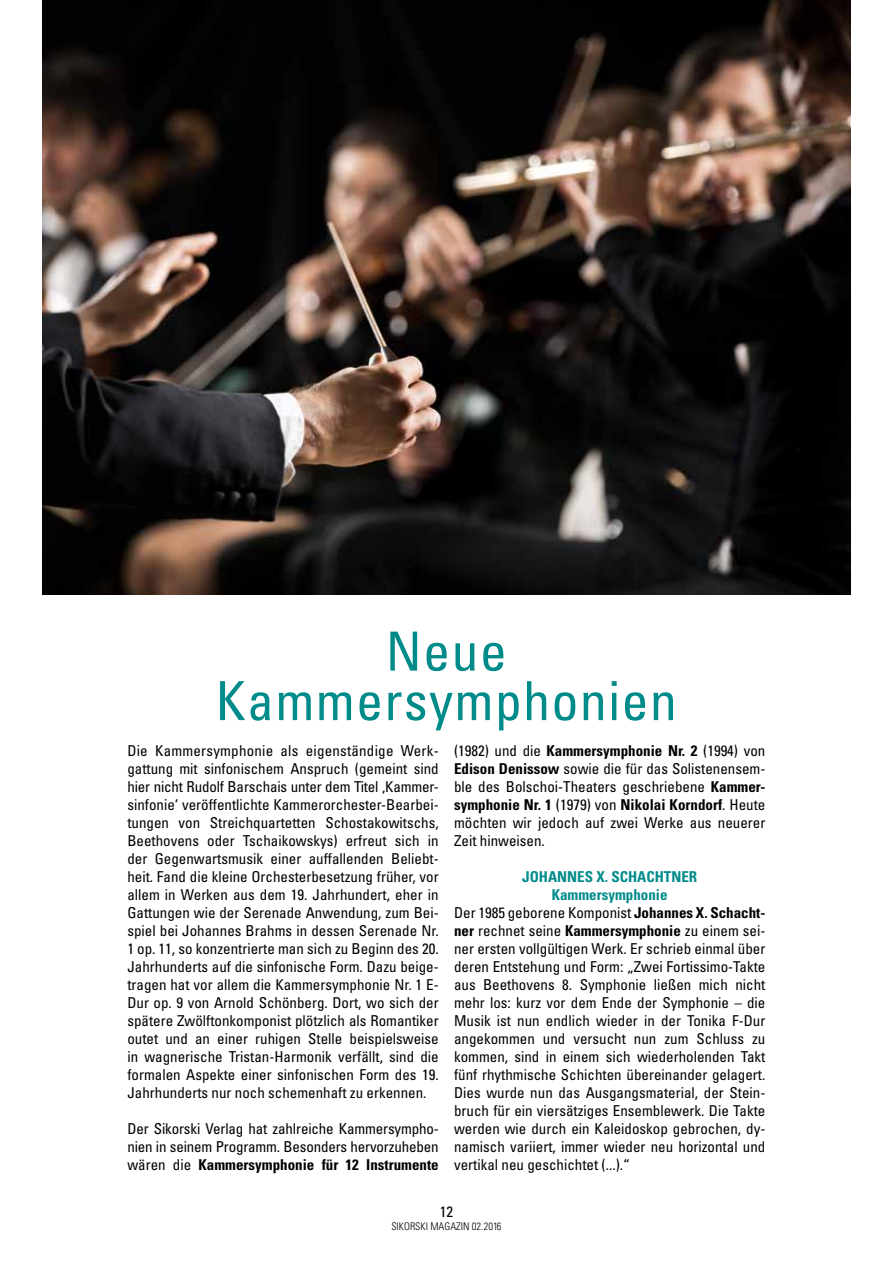
<style>
.page{position:relative;width:893px;height:1263px;background:#fff}
.page>*{position:absolute;margin:0;border:0;box-sizing:border-box;transform-origin:0 0}
.t1{font:condensed 54px/49.5px "Univers LT Std";letter-spacing:.025em;color:#008b8b;text-align:center}
.t2{font:condensed 15px/18px "Univers LT Std";color:#000;text-align:justify}
.t3{font:700 condensed 15px "Univers LT Std";color:#008b8b}
.t4{font:300 condensed 10.5px "Univers LT Std";color:#000}
.s1{font-weight:700}
</style>
<div class="page">
<img style="left:43px;top:0;width:807px;height:594px">
<h1 class="t1" style="left:216px;top:626px;width:463px">Neue<br>Kammersymphonien</h1>
<p class="t2" style="left:127px;top:741px;width:313px">Die Kammersymphonie als eigenständige Werk&shy;gattung mit sinfonischem Anspruch (gemeint sind hier nicht Rudolf Barschais unter dem Titel ‚Kammer&shy;sinfonie‘ veröffentlichte Kammerorchester-Bearbei&shy;tungen von Streichquartetten Schostakowitschs, Beethovens oder Tschaikowskys) erfreut sich in der Gegenwartsmusik einer auffallenden Beliebt&shy;heit. Fand die kleine Orchesterbesetzung früher, vor allem in Werken aus dem 19. Jahrhundert, eher in Gattungen wie der Serenade Anwendung, zum Bei&shy;spiel bei Johannes Brahms in dessen Serenade Nr.<br>1 op. 11, so konzentrierte man sich zu Beginn des 20.<br>Jahrhunderts auf die sinfonische Form. Dazu beige&shy;tragen hat vor allem die Kammersymphonie Nr. 1 E-Dur op. 9 von Arnold Schönberg. Dort, wo sich der spätere Zwölftonkomponist plötzlich als Romantiker outet und an einer ruhigen Stelle beispielsweise in wagnerische Tristan-Harmonik verfällt, sind die formalen Aspekte einer sinfonischen Form des 19.<br>Jahrhunderts nur noch schemenhaft zu erkennen.</p>
<p class="t2" style="left:127px;top:1119px;width:313px">Der Sikorski Verlag hat zahlreiche Kammersympho&shy;nien in seinem Programm. Besonders hervorzuheben wären die <span class="s1">Kammersymphonie für 12 Instrumente</span></p>
<p class="t2" style="left:454px;top:741px;width:313px">(1982) und die <span class="s1">Kammersymphonie Nr. 2</span> (1994) von <span class="s1">Edison Denissow</span> sowie die für das Solistenensem&shy;ble des Bolschoi-Theaters geschriebene <span class="s1">Kammer&shy;symphonie Nr. 1</span> (1979) von <span class="s1">Nikolai Korndorf</span>. Heute möchten wir jedoch auf zwei Werke aus neuerer Zeit hinweisen.</p>
<p class="t3" style="left:522px;top:867px;width:177px">JOHANNES X. SCHACHTNER</p>
<p class="t3" style="left:552px;top:885px;width:117px">Kammersymphonie</p>
<p class="t2" style="left:454px;top:903px;width:313px">Der 1985 geborene Komponist <span class="s1">Johannes X. Schacht-</span></p>
<p class="t2" style="left:454px;top:921px;width:313px"><span class="s1">ner</span> rechnet seine <span class="s1">Kammersymphonie</span> zu einem sei-</p>
<p class="t2" style="left:454px;top:939px;width:313px">ner ersten vollgültigen Werk. Er schrieb einmal über</p>
<p class="t2" style="left:454px;top:957px;width:313px">deren Entstehung und Form: „Zwei Fortissimo-Takte</p>
<p class="t2" style="left:454px;top:975px;width:313px">aus Beethovens 8. Symphonie ließen mich nicht</p>
<p class="t2" style="left:454px;top:993px;width:313px">mehr los: kurz vor dem Ende der Symphonie – die</p>
<p class="t2" style="left:454px;top:1011px;width:313px">Musik ist nun endlich wieder in der Tonika F-Dur</p>
<p class="t2" style="left:454px;top:1029px;width:313px">angekommen und versucht nun zum Schluss zu</p>
<p class="t2" style="left:454px;top:1047px;width:313px">kommen, sind in einem sich wiederholenden Takt</p>
<p class="t2" style="left:454px;top:1065px;width:313px">fünf rhythmische Schichten übereinander gelagert.</p>
<p class="t2" style="left:454px;top:1083px;width:313px">Dies wurde nun das Ausgangsmaterial, der Stein-</p>
<p class="t2" style="left:454px;top:1101px;width:313px">bruch für ein viersätziges Ensemblewerk. Die Takte</p>
<p class="t2" style="left:454px;top:1119px;width:313px">werden wie durch ein Kaleidoskop gebrochen, dy-</p>
<p class="t2" style="left:454px;top:1137px;width:313px">namisch variiert, immer wieder neu horizontal und</p>
<p class="t2" style="left:454px;top:1155px;width:177px">vertikal neu geschichtet (...).“</p>
<p class="t2" style="left:440px;top:1202px;width:15px">12</p>
<p class="t4" style="left:391px;top:1219px;width:112px">SIKORSKI MAGAZIN 02.2016</p>
</div>
